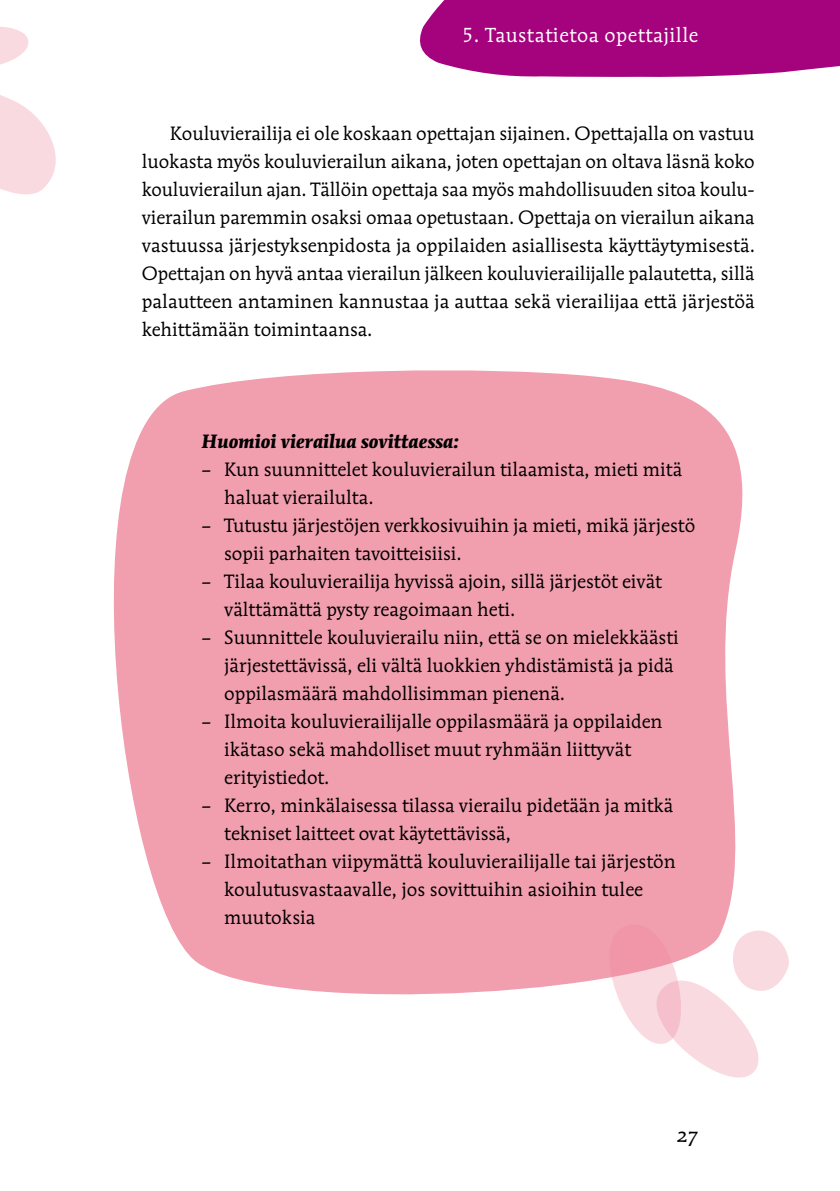
<style>
.page{position:relative;width:840px;height:1191px;background:#fff}
.page>*{position:absolute;margin:0;border:0;box-sizing:border-box;transform-origin:0 0}
.t1{font:20px "Mendoza Rom ITC";letter-spacing:.025em;color:#fff}
.t2{font:20px "Mendoza Rom ITC Book OS";color:#000}
.t3{font:19px/28px "Mendoza Rom ITC Book OS";color:#000}
.t4{font:italic 700 19px "Mendoza Rom ITC";color:#000}
</style>
<div class="page">
<svg style="left:113px;top:370px;width:630px;height:625px;background:#f2a5b4"></svg>
<div style="left:420px;top:0;width:419px;height:77px;background:#a5027d"></div>
<svg style="left:607px;top:922px;width:182px;height:156px"></svg>
<svg style="left:0;top:27px;width:56px;height:168px"></svg>
<p class="t1" style="left:461px;top:23px;width:237px">5. Taustatietoa opettajille</p>
<p class="t3" style="left:142px;top:119px;width:614px;text-align:justify;text-indent:28px">Kouluvierailija ei ole koskaan opettajan sijainen. Opettajalla on vastuu luokasta myös kouluvierailun aikana, joten opettajan on oltava läsnä koko kouluvierailun ajan. Tällöin opettaja saa myös mahdollisuuden sitoa koulu&shy;vierailun paremmin osaksi omaa opetustaan. Opettaja on vierailun aikana vastuussa järjestyksenpidosta ja oppilaiden asiallisesta käyttäytymisestä.<br>Opettajan on hyvä antaa vierailun jälkeen kouluvierailijalle palautetta, sillä palautteen antaminen kannustaa ja auttaa sekä vierailijaa että järjestöä kehittämään toimintaansa.</p>
<p class="t4" style="left:201px;top:430px;width:259px">Huomioi vierailua sovittaessa:</p>
<p class="t3" style="left:224px;top:455px;width:459px;text-indent:-23px">– Kun suunnittelet kouluvierailun tilaamista, mieti mitä haluat vierailulta.</p>
<p class="t3" style="left:224px;top:511px;width:472px;text-indent:-23px">– Tutustu järjestöjen verkkosivuihin ja mieti, mikä järjestö sopii parhaiten tavoitteisiisi.</p>
<p class="t3" style="left:224px;top:567px;width:439px;text-indent:-23px">– Tilaa kouluvierailija hyvissä ajoin, sillä järjestöt eivät välttämättä pysty reagoimaan heti.</p>
<p class="t3" style="left:224px;top:623px;width:456px;text-indent:-23px">– Suunnittele kouluvierailu niin, että se on mielekkäästi järjestettävissä, eli vältä luokkien yhdistämistä ja pidä oppilasmäärä mahdollisimman pienenä.</p>
<p class="t3" style="left:224px;top:707px;width:439px;text-indent:-23px">– Ilmoita kouluvierailijalle oppilasmäärä ja oppilaiden ikätaso sekä mahdolliset muut ryhmään liittyvät erityistiedot.</p>
<p class="t3" style="left:224px;top:791px;width:450px;text-indent:-23px">– Kerro, minkälaisessa tilassa vierailu pidetään ja mitkä tekniset laitteet ovat käytettävissä,</p>
<p class="t3" style="left:224px;top:847px;width:453px;text-indent:-23px">– Ilmoitathan viipymättä kouluvierailijalle tai järjestön koulutusvastaavalle, jos sovittuihin asioihin tulee muutoksia</p>
<p class="t2" style="left:676px;top:1122px;width:23px">27</p>
</div>
